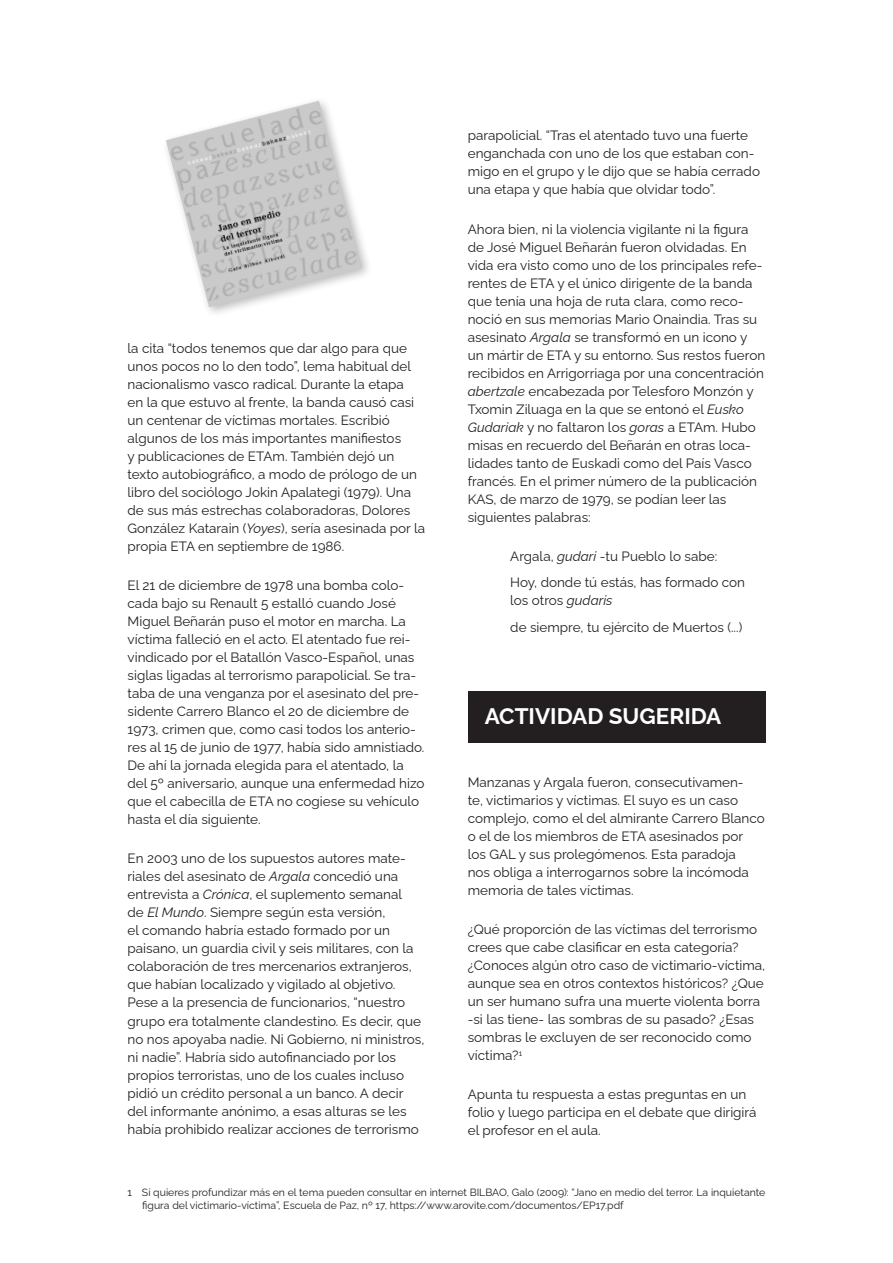
<style>
.page{position:relative;width:893px;height:1263px;background:#fff}
.page>*{position:absolute;margin:0;border:0;box-sizing:border-box;transform-origin:0 0}
.t1{font:100 22.5px "Raleway";color:#fff}
.t2{font:100 13.5px/18px "Raleway";color:#231f20}
.t3{font:100 10.5px "Raleway";color:#231f20}
.s1{font-style:italic}
</style>
<div class="page">
<div style="left:468px;top:691px;width:297px;height:51px;background:#231f20"></div>
<img style="left:166px;top:101px;width:196px;height:206px">
<p class="t2" style="left:128px;top:338px;width:299px">la cita “todos tenemos que dar algo para que unos pocos no lo den todo”, lema habitual del nacionalismo vasco radical. Durante la etapa<br>en la que estuvo al frente, la banda causó casi un centenar de víctimas mortales. Escribió algunos de los más importantes manifiestos<br>y publicaciones de ETAm. También dejó un texto autobiográfico, a modo de prólogo de un libro del sociólogo Jokin Apalategi (1979). Una de sus más estrechas colaboradoras, Dolores González Katarain (<span class="s1">Yoyes</span>), sería asesinada por la propia ETA en septiembre de 1986.</p>
<p class="t2" style="left:128px;top:575px;width:299px">El 21 de diciembre de 1978 una bomba colo&shy;cada bajo su Renault 5 estalló cuando José Miguel Beñarán puso el motor en marcha. La víctima falleció en el acto. El atentado fue rei&shy;vindicado por el Batallón Vasco-Español, unas siglas ligadas al terrorismo parapolicial. Se tra&shy;taba de una venganza por el asesinato del pre&shy;sidente Carrero Blanco el 20 de diciembre de 1973, crimen que, como casi todos los anterio&shy;res al 15 de junio de 1977, había sido amnistiado.<br>De ahí la jornada elegida para el atentado, la del 5º aniversario, aunque una enfermedad hizo que el cabecilla de ETA no cogiese su vehículo hasta el día siguiente.</p>
<p class="t2" style="left:128px;top:848px;width:298px">En 2003 uno de los supuestos autores mate&shy;riales del asesinato de <span class="s1">Argala</span> concedió una entrevista a <span class="s1">Crónica</span>, el suplemento semanal<br>de <span class="s1">El Mundo</span>. Siempre según esta versión,<br>el comando habría estado formado por un paisano, un guardia civil y seis militares, con la colaboración de tres mercenarios extranjeros, que habían localizado y vigilado al objetivo.<br>Pese a la presencia de funcionarios, “nuestro grupo era totalmente clandestino. Es decir, que no nos apoyaba nadie. Ni Gobierno, ni ministros, ni nadie”. Habría sido autofinanciado por los propios terroristas, uno de los cuales incluso pidió un crédito personal a un banco. A decir del informante anónimo, a esas alturas se les había prohibido realizar acciones de terrorismo</p>
<p class="t2" style="left:468px;top:125px;width:294px">parapolicial. “Tras el atentado tuvo una fuerte enganchada con uno de los que estaban con&shy;migo en el grupo y le dijo que se había cerrado una etapa y que había que olvidar todo”.</p>
<p class="t2" style="left:468px;top:218px;width:299px">Ahora bien, ni la violencia vigilante ni la figura de José Miguel Beñarán fueron olvidadas. En vida era visto como uno de los principales refe&shy;rentes de ETA y el único dirigente de la banda que tenía una hoja de ruta clara, como reco&shy;noció en sus memorias Mario Onaindia. Tras su asesinato <span class="s1">Argala</span> se transformó en un icono y un mártir de ETA y su entorno. Sus restos fueron recibidos en Arrigorriaga por una concentración <span class="s1">abertzale</span> encabezada por Telesforo Monzón y Txomin Ziluaga en la que se entonó el <span class="s1">Eusko Gudariak</span> y no faltaron los <span class="s1">goras</span> a ETAm. Hubo misas en recuerdo del Beñarán en otras loca&shy;lidades tanto de Euskadi como del País Vasco francés. En el primer número de la publicación KAS, de marzo de 1979, se podían leer las siguientes palabras:</p>
<p class="t2" style="left:510px;top:546px;width:208px">Argala, <span class="s1">gudari</span> -tu Pueblo lo sabe:</p>
<p class="t2" style="left:510px;top:572px;width:236px">Hoy, donde tú estás, has formado con los otros <span class="s1">gudaris</span></p>
<p class="t2" style="left:510px;top:617px;width:234px">de siempre, tu ejército de Muertos (...)</p>
<p class="t1" style="left:485px;top:698px;width:238px">ACTIVIDAD SUGERIDA</p>
<p class="t2" style="left:468px;top:771px;width:298px">Manzanas y Argala fueron, consecutivamen-<br>te, victimarios y víctimas. El suyo es un caso complejo, como el del almirante Carrero Blanco o el de los miembros de ETA asesinados por los GAL y sus prolegómenos. Esta paradoja<br>nos obliga a interrogarnos sobre la incómoda memoria de tales víctimas.</p>
<p class="t2" style="left:468px;top:919px;width:299px">¿Qué proporción de las víctimas del terrorismo crees que cabe clasificar en esta categoría? ¿Conoces algún otro caso de victimario-víctima, aunque sea en otros contextos históricos? ¿Que un ser humano sufra una muerte violenta borra -si las tiene- las sombras de su pasado? ¿Esas sombras le excluyen de ser reconocido como víctima?<sup>1</sup></p>
<p class="t2" style="left:468px;top:1084px;width:290px">Apunta tu respuesta a estas preguntas en un folio y luego participa en el debate que dirigirá el profesor en el aula.</p>
<p class="t3" style="left:128px;top:1184px;width:639px">1 Si quieres profundizar más en el tema pueden consultar en internet BILBAO, Galo (2009): “Jano en medio del terror. La inquietante</p>
<p class="t3" style="left:142px;top:1197px;width:483px">figura del victimario-víctima”, Escuela de Paz, nº 17, https://www.arovite.com/documentos/EP17.pdf</p>
</div>
